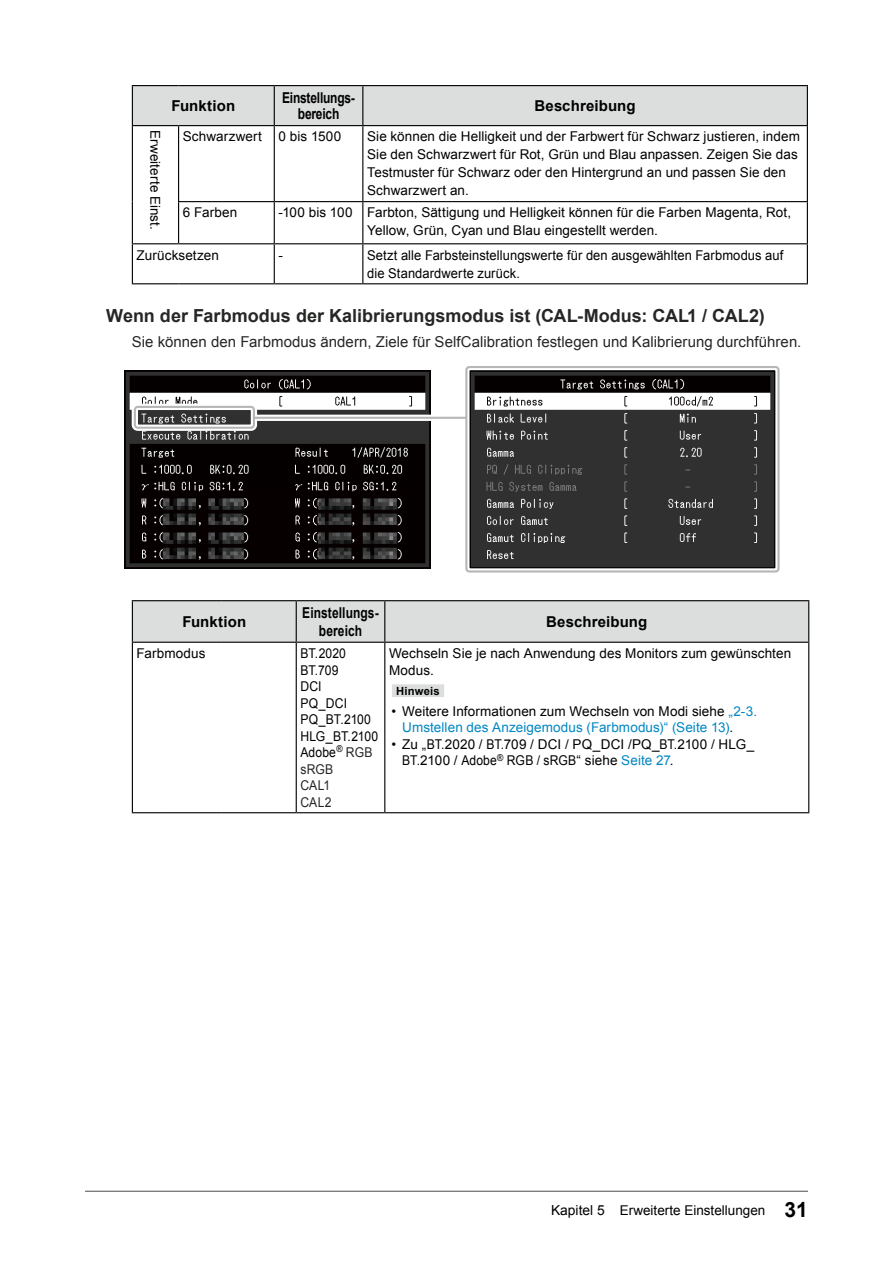
<style>
.page{position:relative;width:893px;height:1263px;background:#fff}
.page>*{position:absolute;margin:0;border:0;box-sizing:border-box;transform-origin:0 0}
.t1{font:700 18px "Arial";color:#252725}
.t2{font:15px "Arial";letter-spacing:.005em;color:#252725}
.t3{font:700 15px "Arial";letter-spacing:.005em;color:#000}
.t4{font:700 15px/16.5px "Arial";letter-spacing:-.015em;color:#000;text-align:center;scale:.8 1}
.t5{font:700 15px/18px "Arial";letter-spacing:.005em;color:#000;text-align:center;scale:.8 1}
.t6{font:13.5px/18px "Arial";letter-spacing:.005em;color:#000}
.t7{font:13.5px/16.5px "Arial";letter-spacing:.005em;color:#0087c3}
.t8{font:13.5px/18px "Arial";letter-spacing:.005em;color:#000;scale:.96 1}
.t9{font:13.5px/16.5px "Arial";letter-spacing:.005em;color:#000;scale:.9 1}
.t10{font:700 11.25px "Arial";letter-spacing:.015em;color:#000}
.s1{color:#252725}
.s2{color:#000}
.s3{color:#0087c3}
.s4{font-size:13.8px}
.s5{font-weight:700;font-size:21px}
</style>
<div class="page">
<hr style="left:85px;top:1191px;width:723px;height:1px;background:#595757">
<div style="left:133px;top:86px;width:674px;height:39px;background:#dcdddd"></div>
<hr style="left:274px;top:86px;width:1px;height:39px;background:#000">
<hr style="left:362px;top:86px;width:1px;height:39px;background:#000">
<hr style="left:132px;top:244px;width:1px;height:39px;background:#000">
<hr style="left:132px;top:283px;width:47px;height:1px;background:#000">
<hr style="left:179px;top:283px;width:95px;height:1px;background:#000">
<hr style="left:132px;top:86px;width:1px;height:39px;background:#000">
<hr style="left:807px;top:86px;width:1px;height:39px;background:#000">
<hr style="left:132px;top:126px;width:1px;height:76px;background:#000">
<hr style="left:178px;top:126px;width:1px;height:75px;background:#000">
<hr style="left:274px;top:126px;width:1px;height:75px;background:#000">
<hr style="left:362px;top:126px;width:1px;height:75px;background:#000">
<hr style="left:807px;top:126px;width:1px;height:75px;background:#000">
<hr style="left:132px;top:202px;width:1px;height:41px;background:#000">
<hr style="left:178px;top:202px;width:1px;height:41px;background:#000">
<hr style="left:274px;top:202px;width:1px;height:41px;background:#000">
<hr style="left:362px;top:202px;width:1px;height:41px;background:#000">
<hr style="left:807px;top:202px;width:1px;height:41px;background:#000">
<hr style="left:274px;top:244px;width:1px;height:39px;background:#000">
<hr style="left:362px;top:244px;width:1px;height:39px;background:#000">
<hr style="left:807px;top:244px;width:1px;height:39px;background:#000">
<hr style="left:132px;top:85px;width:47px;height:1px;background:#000">
<hr style="left:179px;top:85px;width:95px;height:1px;background:#000">
<hr style="left:274px;top:85px;width:89px;height:1px;background:#000">
<hr style="left:363px;top:85px;width:445px;height:1px;background:#000">
<hr style="left:132px;top:125px;width:47px;height:1px;background:#000">
<hr style="left:179px;top:125px;width:95px;height:1px;background:#000">
<hr style="left:274px;top:125px;width:89px;height:1px;background:#000">
<hr style="left:363px;top:125px;width:445px;height:1px;background:#000">
<hr style="left:178px;top:201px;width:96px;height:1px;background:#000">
<hr style="left:274px;top:201px;width:89px;height:1px;background:#000">
<hr style="left:363px;top:201px;width:445px;height:1px;background:#000">
<hr style="left:274px;top:243px;width:89px;height:1px;background:#000">
<hr style="left:363px;top:243px;width:445px;height:1px;background:#000">
<hr style="left:274px;top:283px;width:89px;height:1px;background:#000">
<hr style="left:363px;top:283px;width:445px;height:1px;background:#000">
<hr style="left:132px;top:243px;width:47px;height:1px;background:#000">
<hr style="left:179px;top:243px;width:95px;height:1px;background:#000">
<img style="left:470px;top:371px;width:305px;height:197px">
<img style="left:124px;top:370px;width:306px;height:198px">
<div style="left:255px;top:415px;width:213px;height:6px;background:#f5f5f5"></div>
<div style="left:132px;top:404px;width:125px;height:27px;border:6px solid #fff;border-radius:3px"></div>
<div style="left:134px;top:406px;width:121px;height:23px;border:2px solid #b5b6b6;border-radius:3px"></div>
<div style="left:463px;top:364px;width:319px;height:211px;border:6px solid #fff;border-radius:3px"></div>
<div style="left:465px;top:366px;width:315px;height:206px;border:2px solid #b5b6b6;border-radius:3px"></div>
<hr style="left:253px;top:417px;width:213px;height:2px;background:#b5b6b6">
<div style="left:133px;top:601px;width:675px;height:41px;background:#dcdddd"></div>
<hr style="left:296px;top:601px;width:1px;height:41px;background:#000">
<hr style="left:384px;top:601px;width:1px;height:41px;background:#000">
<hr style="left:132px;top:601px;width:1px;height:41px;background:#000">
<hr style="left:808px;top:601px;width:1px;height:41px;background:#000">
<hr style="left:132px;top:643px;width:1px;height:169px;background:#000">
<hr style="left:296px;top:643px;width:1px;height:169px;background:#000">
<hr style="left:384px;top:643px;width:1px;height:169px;background:#000">
<hr style="left:808px;top:643px;width:1px;height:169px;background:#000">
<hr style="left:132px;top:600px;width:36px;height:1px;background:#000">
<hr style="left:168px;top:600px;width:53px;height:1px;background:#000">
<hr style="left:221px;top:600px;width:75px;height:1px;background:#000">
<hr style="left:296px;top:600px;width:89px;height:1px;background:#000">
<hr style="left:385px;top:600px;width:424px;height:1px;background:#000">
<hr style="left:132px;top:642px;width:36px;height:1px;background:#000">
<hr style="left:168px;top:642px;width:53px;height:1px;background:#000">
<hr style="left:221px;top:642px;width:75px;height:1px;background:#000">
<hr style="left:296px;top:642px;width:89px;height:1px;background:#000">
<hr style="left:385px;top:642px;width:424px;height:1px;background:#000">
<hr style="left:296px;top:812px;width:89px;height:1px;background:#000">
<hr style="left:385px;top:812px;width:424px;height:1px;background:#000">
<hr style="left:132px;top:812px;width:36px;height:1px;background:#000">
<hr style="left:168px;top:812px;width:53px;height:1px;background:#000">
<hr style="left:221px;top:812px;width:75px;height:1px;background:#000">
<div style="left:392px;top:684px;width:52px;height:13px;background:#dcdddd"></div>
<p class="t3" style="left:171px;top:96px;width:65px">Funktion</p>
<p class="t4" style="left:282px;top:90px;width:93px">Einstellungs&shy;bereich</p>
<p class="t3" style="left:534px;top:96px;width:103px">Beschreibung</p>
<p class="t6" style="left:164px;top:130px;width:101px;rotate:90deg">Erweiterte Einst.</p>
<p class="t6" style="left:183px;top:128px;width:160px">Schwarzwert 0 bis 1500</p>
<p class="t6" style="left:367px;top:128px;width:434px">Sie können die Helligkeit und der Farbwert für Schwarz justieren, indem Sie den Schwarzwert für Rot, Grün und Blau anpassen. Zeigen Sie das Testmuster für Schwarz oder den Hintergrund an und passen Sie den Schwarzwert an.</p>
<p class="t6" style="left:183px;top:204px;width:56px">6 Farben</p>
<p class="t6" style="left:367px;top:204px;width:425px;text-indent:-89px">-100 bis 100 Farbton, Sättigung und Helligkeit können für die Farben Magenta, Rot,<br>Yellow, Grün, Cyan und Blau eingestellt werden.</p>
<p class="t6" style="left:137px;top:246px;width:84px">Zurücksetzen</p>
<p class="t6" style="left:279px;top:246px;width:6px">-</p>
<p class="t8" style="left:367px;top:246px;width:435px">Setzt alle Farbsteinstellungswerte für den ausgewählten Farbmodus auf die Standardwerte zurück.</p>
<h1 class="t1" style="left:106px;top:303px;width:660px">Wenn der Farbmodus der Kalibrierungsmodus ist (CAL-Modus: CAL1 / CAL2)</h1>
<p class="t2" style="left:132px;top:332px;width:671px">Sie können den Farbmodus ändern, Ziele für SelfCalibration festlegen und Kalibrierung durchführen.</p>
<p class="t3" style="left:182px;top:611px;width:65px">Funktion</p>
<p class="t5" style="left:302px;top:604px;width:97px">Einstellungs&shy;bereich</p>
<p class="t3" style="left:546px;top:611px;width:103px">Beschreibung</p>
<p class="t6" style="left:137px;top:644px;width:70px">Farbmodus</p>
<p class="t9" style="left:300px;top:645px;width:88px">BT.2020<br>BT.709<br>DCI<br>PQ_DCI<br>PQ_BT.2100<br>HLG_BT.2100<br>Adobe<sup>®</sup> <span class="s1">RGB sRGB<br>CAL1<br>CAL2</span></p>
<p class="t6" style="left:389px;top:645px;width:404px;line-height:16.5px">Wechseln Sie je nach Anwendung des Monitors zum gewünschten<br>Modus.</p>
<p class="t10" style="left:396px;top:683px;width:45px">Hinweis</p>
<p class="t7" style="left:402px;top:703px;width:356px;text-indent:-11px"><span class="s2">• Weitere Informationen zum Wechseln von Modi siehe</span> „2-3.<br>Umstellen des Anzeigemodus (Farbmodus)“ (Seite 13)<span class="s2">.</span></p>
<p class="t6" style="left:402px;top:736px;width:353px;line-height:16.5px;text-indent:-11px">• Zu „BT.2020 / BT.709 / DCI / PQ_DCI /PQ_BT.2100 / HLG_<br>BT.2100 / Adobe<sup>®</sup> RGB / sRGB“ siehe <span class="s3">Seite 27</span>.</p>
<p class="t6" style="left:551px;top:1201px;width:258px"><span class="s4">Kapitel 5</span> Erweiterte Einstellungen <span class="s5">31</span></p>
</div>
